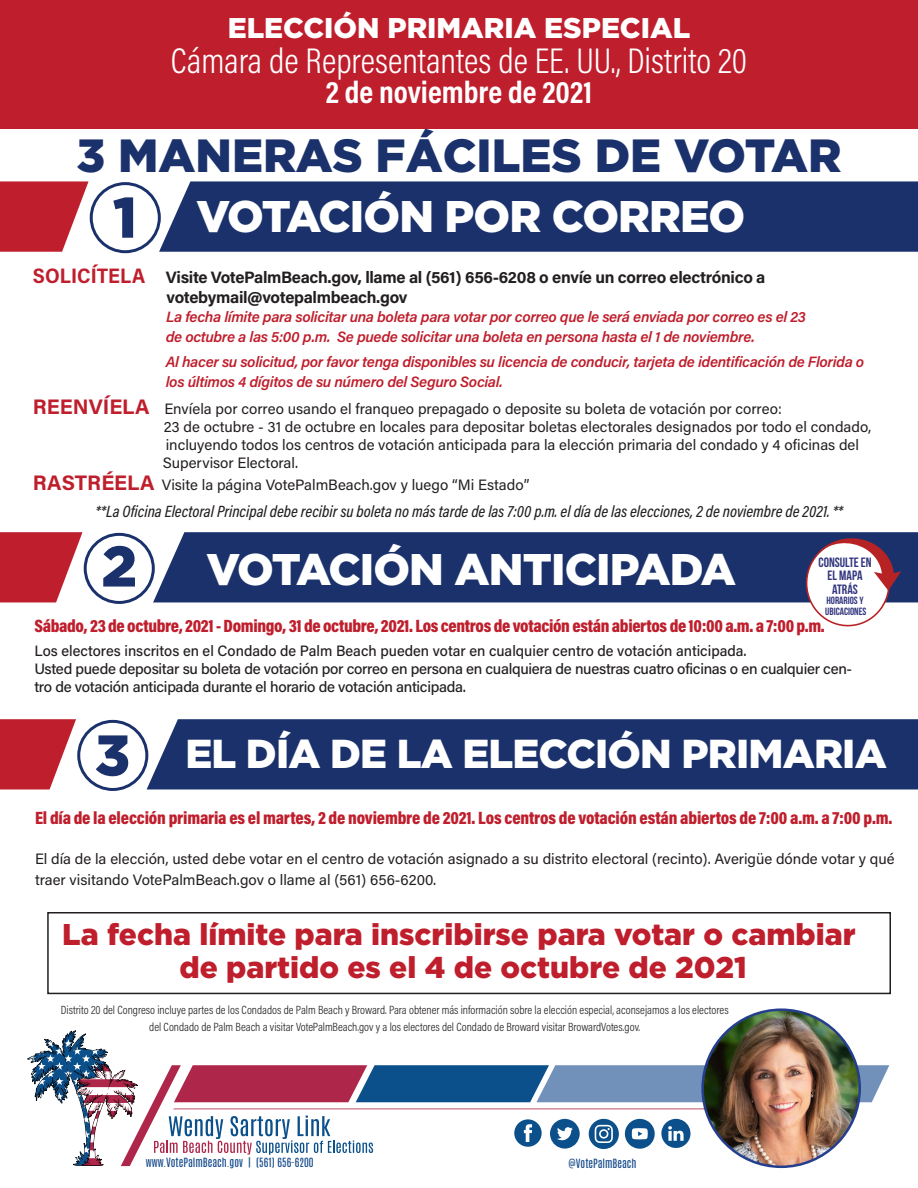
<style>
.page{position:relative;width:918px;height:1188px;background:#fff}
.page>*{position:absolute;margin:0;border:0;box-sizing:border-box;transform-origin:0 0}
.t1{font:900 57.15px "Gotham";color:#1b316c}
.t2{font:900 46.5px "Gotham";color:#1b316c}
.t3{font:900 44.25px "Gotham";letter-spacing:-.02em;color:#fff}
.t4{font:900 40.35px "Gotham";letter-spacing:-.02em;color:#fff}
.t5{font:300 36px "Acumin Pro Cond";color:#fff}
.t6{font:700 31.5px "Acumin Pro Cond";color:#fff}
.t7{font:900 30px "Gotham";color:#bf1e2c}
.t8{font:900 28.5px "Gotham";color:#fff}
.t9{font:900 18px "Acumin Pro Cond";letter-spacing:-.015em;color:#bf1e2c}
.t10{font:italic 500 16.5px "Acumin Pro Cond";color:#231f20}
.t11{font:700 16.5px "Acumin Pro";letter-spacing:-.02em;color:#231f20}
.t12{font:15px/18px "Acumin Pro";color:#231f20}
.t13{font:italic 600 15px/19.5px "Acumin Pro";letter-spacing:-.02em;color:#bf1e2c}
.t14{font:500 15px/18px "Acumin Pro";letter-spacing:-.02em;color:#231f20}
.t15{font:500 15px "Acumin Pro";color:#231f20}
.t16{font:13.5px "Bebas Neue";color:#32367e}
.t17{font:300 12px/16.5px "Acumin Pro Cond";color:#231f20;text-align:center}
.t18{font:10.65px "Antonio";color:#124889}
.t19{font:10.5px "Bebas Neue";color:#32367e}
.s1{font-family:"Acumin Pro Semi Cond";font-size:21px;color:#bf1e2c}
.s2{font-weight:700;font-size:21px;color:#bf1e2c}
</style>
<div class="page">
<div style="left:0;top:0;width:918px;height:129px;background:#bf1e2c"></div>
<div style="left:159px;top:181px;width:759px;height:71px;background:#1b316c"></div>
<div style="left:90px;top:182px;width:71px;height:71px;border:3px solid #1b316c;border-radius:50%"></div>
<svg style="left:0;top:181px;width:89px;height:71px;background:#c9424e"></svg>
<div style="left:153px;top:532px;width:765px;height:70px;background:#1b316c"></div>
<div style="left:84px;top:533px;width:71px;height:71px;border:3px solid #1b316c;border-radius:50%"></div>
<svg style="left:0;top:532px;width:83px;height:70px"></svg>
<div style="left:147px;top:719px;width:771px;height:70px;background:#1b316c"></div>
<div style="left:77px;top:720px;width:71px;height:71px;border:3px solid #1b316c;border-radius:50%"></div>
<svg style="left:0;top:719px;width:76px;height:70px"></svg>
<div style="left:47px;top:912px;width:844px;height:82px;border:2px solid #231f20"></div>
<svg style="left:28px;top:1031px;width:861px;height:135px"></svg>
<img style="left:703px;top:1010px;width:157px;height:157px;border-radius:79px">
<div style="left:701px;top:1008px;width:160px;height:160px;border:3px solid #253f8e;border-radius:50%"></div>
<svg style="left:805px;top:533px;width:96px;height:94px"></svg>
<p class="t8" style="left:228px;top:12px;width:464px">ELECCIÓN PRIMARIA ESPECIAL</p>
<p class="t5" style="left:171px;top:37px;width:578px">Cámara de Representantes de EE. UU., Distrito 20</p>
<p class="t6" style="left:326px;top:71px;width:268px">2 de noviembre de 2021</p>
<p class="t2" style="left:76px;top:129px;width:767px">3 MANERAS FÁCILES DE VOTAR</p>
<p class="t1" style="left:113px;top:184px;width:26px">1</p>
<p class="t3" style="left:196px;top:191px;width:551px">VOTACIÓN POR CORREO</p>
<p class="t11" style="left:33px;top:265px;width:734px"><span class="s1">SOLICÍTELA</span> Visite VotePalmBeach.gov, llame al (561) 656-6208 o envíe un correo electrónico a</p>
<p class="t11" style="left:167px;top:285px;width:242px">votebymail@votepalmbeach.gov</p>
<p class="t13" style="left:166px;top:306px;width:641px">La fecha límite para solicitar una boleta para votar por correo que le será enviada por correo es el 23</p>
<p class="t13" style="left:166px;top:326px;width:591px">de octubre a las 5:00 p.m. Se puede solicitar una boleta en persona hasta el 1 de noviembre.</p>
<p class="t13" style="left:166px;top:351px;width:700px">Al hacer su solicitud, por favor tenga disponibles su licencia de conducir, tarjeta de identificación de Florida o los últimos 4 dígitos de su número del Seguro Social.</p>
<p class="t12" style="left:33px;top:399px;width:751px"><span class="s2">REENVÍELA</span> Envíela por correo usando el franqueo prepagado o deposite su boleta de votación por correo:</p>
<p class="t12" style="left:163px;top:417px;width:710px">23 de octubre - 31 de octubre en locales para depositar boletas electorales designados por todo el condado, incluyendo todos los centros de votación anticipada para la elección primaria del condado y 4 oficinas del<br>Supervisor Electoral.</p>
<p class="t12" style="left:33px;top:475px;width:498px"><span class="s2">RASTRÉELA</span> Visite la página VotePalmBeach.gov y luego “Mi Estado”</p>
<p class="t10" style="left:96px;top:501px;width:749px">**La Oficina Electoral Principal debe recibir su boleta no más tarde de las 7:00 p.m. el día de las elecciones, 2 de noviembre de 2021. **</p>
<p class="t1" style="left:101px;top:533px;width:37px">2</p>
<p class="t3" style="left:206px;top:544px;width:531px">VOTACIÓN ANTICIPADA</p>
<p class="t16" style="left:818px;top:555px;width:55px">CONSULTE EN</p>
<p class="t16" style="left:828px;top:568px;width:36px">EL MAPA</p>
<p class="t16" style="left:832px;top:582px;width:27px">ATRÁS</p>
<p class="t19" style="left:826px;top:595px;width:39px">HORARIOS Y</p>
<p class="t19" style="left:825px;top:606px;width:43px">UBICACIONES</p>
<p class="t9" style="left:34px;top:614px;width:792px">Sábado, 23 de octubre, 2021 - Domingo, 31 de octubre, 2021. Los centros de votación están abiertos de 10:00 a.m. a 7:00 p.m.</p>
<p class="t15" style="left:34px;top:640px;width:714px">Los electores inscritos en el Condado de Palm Beach pueden votar en cualquier centro de votación anticipada.</p>
<p class="t14" style="left:34px;top:659px;width:819px">Usted puede depositar su boleta de votación por correo en persona en cualquiera de nuestras cuatro oficinas o en cualquier cen&shy;tro de votación anticipada durante el horario de votación anticipada.</p>
<p class="t1" style="left:95px;top:722px;width:37px">3</p>
<p class="t4" style="left:185px;top:731px;width:703px">EL DÍA DE LA ELECCIÓN PRIMARIA</p>
<p class="t9" style="left:35px;top:806px;width:859px">El día de la elección primaria es el martes, 2 de noviembre de 2021. Los centros de votación están abiertos de 7:00 a.m. a 7:00 p.m.</p>
<p class="t12" style="left:35px;top:847px;width:861px;line-height:21.6px">El día de la elección, usted debe votar en el centro de votación asignado a su distrito electoral (recinto). Averigüe dónde votar y qué traer visitando VotePalmBeach.gov o llame al (561) 656-6200.</p>
<p class="t7" style="left:62px;top:917px;width:795px">La fecha límite para inscribirse para votar o cambiar</p>
<p class="t7" style="left:179px;top:950px;width:569px">de partido es el 4 de octubre de 2021</p>
<p class="t17" style="left:61px;top:1002px;width:669px">Distrito 20 del Congreso incluye partes de los Condados de Palm Beach y Broward. Para obtener más información sobre la elección especial, aconsejamos a los electores del Condado de Palm Beach a visitar VotePalmBeach.gov y a los electores del Condado de Broward visitar BrowardVotes.gov.</p>
<p class="t18" style="left:146px;top:1155px;width:169px">www.VotePalmBeach.gov | (561) 656-6200</p>
<p class="t18" style="left:569px;top:1156px;width:69px">@VotePalmBeach</p>
</div>
